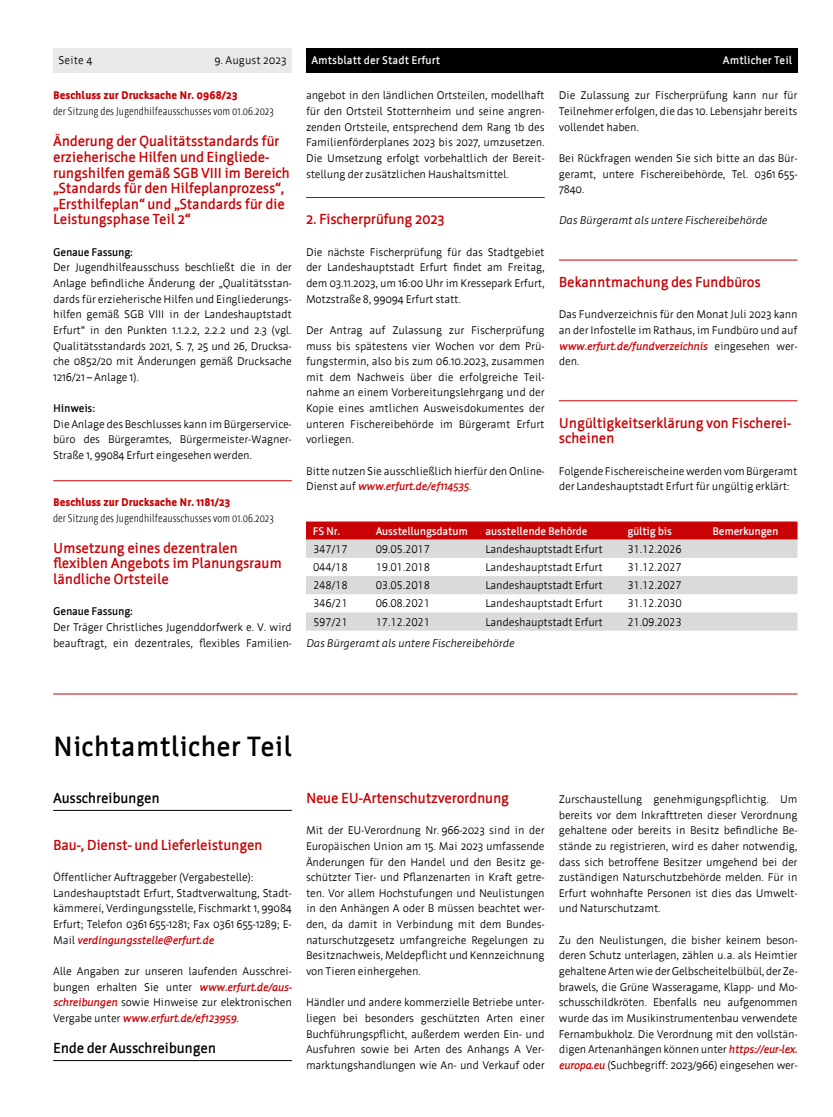
<style>
.page{position:relative;width:833px;height:1117px;background:#fff}
.page>*{position:absolute;margin:0;border:0;box-sizing:border-box;transform-origin:0 0}
.H1-u1schwarz{font:700 27.5px "Werk";color:#000}
.H3-u4{font:700 14.38px/15.6px "Werk";letter-spacing:-.02em;color:#c80205}
.H2-u4Linie{font:700 14.38px/15.6px "Werk";letter-spacing:-.02em;color:#c80205}
.H2-u4{font:700 14.38px "Werk";letter-spacing:-.02em;color:#c80205}
.p-EndeAusschreibungen{font:700 14.38px "Werk";letter-spacing:-.02em;color:#000}
.H2-UAuschreibung{font:700 14.38px "Werk";letter-spacing:-.02em;color:#000}
.P-Normal{font:11px/15.6px "Werk";letter-spacing:-.02em;color:#000;text-align:justify}
.P-Tabellentext{font:11px "Werk TF";letter-spacing:-.02em;color:#000}
.H2-beschluss_ohne{font:11px/15.6px "Werk Condensed";color:#000}
.H2-beschluss{font:11px/15.6px "Werk Condensed";color:#000}
.P-Tabkopf{font:700 11px "Werk";letter-spacing:-.02em;color:#fff}
.P-autor{font:italic 11px "Werk";letter-spacing:-.02em;color:#000}
.P-Normal-2{font:italic 11px "Werk";letter-spacing:-.02em;color:#000}
.P-Tabkopf-2{font:700 11px "Werk";color:#fff}
.P-zu{font:700 11px "Werk";letter-spacing:-.02em;color:#000}
.P-Normal-3{font:11px "Werk";color:#000}
.P-zu1{font:700 11px "Werk";letter-spacing:-.02em;color:#000}
.s1{font-family:"Werk";font-weight:900;color:#c80205}
.s2{font-weight:700;font-style:italic;color:#c80205}
</style>
<div class="page">
<div style="left:53px;top:48px;width:239px;height:25px;background:#e9e9e9"></div>
<div style="left:306px;top:48px;width:491px;height:25px;background:#000"></div>
<hr style="left:53px;top:480px;width:239px;height:1px;background:#c80205">
<hr style="left:306px;top:197px;width:238px;height:1px;background:#c80205">
<hr style="left:559px;top:260px;width:238px;height:1px;background:#c80205">
<hr style="left:559px;top:400px;width:238px;height:1px;background:#c80205">
<hr style="left:53px;top:809px;width:239px;height:1px;background:#000">
<hr style="left:53px;top:1059px;width:239px;height:1px;background:#000">
<div style="left:306px;top:521px;width:491px;height:18px;background:#c80205"></div>
<svg style="left:306px;top:539px;width:491px;height:91px;fill:#d9dada"></svg>
<hr style="left:53px;top:693px;width:744px;height:1px;background:#c80205">
<p class="P-Normal" style="left:58px;top:53px;width:35px">Seite 4</p>
<p class="P-Normal-3" style="left:214px;top:54px;width:74px">9. August 2023</p>
<p class="P-Tabkopf-2" style="left:311px;top:55px;width:131px">Amtsblatt der Stadt Erfurt</p>
<p class="P-Tabkopf-2" style="left:723px;top:55px;width:71px">Amtlicher Teil</p>
<h2 class="H2-beschluss_ohne" style="left:53px;top:88px;width:222px"><span class="s1">Beschluss zur Drucksache Nr. 0968/23<br></span>der Sitzung des Jugendhilfeausschusses vom 01.06.2023</h2>
<h3 class="H3-u4" style="left:53px;top:134px;width:238px">Änderung der Qualitätsstandards für erzieherische Hilfen und Eingliede&shy;rungshilfen gemäß SGB VIII im Bereich „Standards für den Hilfeplanprozess“, „Ersthilfeplan“ und „Standards für die Leistungsphase Teil 2“</h3>
<p class="P-zu" style="left:53px;top:246px;width:81px">Genaue Fassung:</p>
<p class="P-Normal" style="left:53px;top:260px;width:240px">Der Jugendhilfeausschuss beschließt die in der Anlage befindliche Änderung der „Qualitätsstan&shy;dards für erzieherische Hilfen und Eingliederungs&shy;hilfen gemäß SGB VIII in der Landeshauptstadt Erfurt“ in den Punkten 1.1.2.2, 2.2.2 und 2.3 (vgl.<br>Qualitätsstandards 2021, S. 7, 25 und 26, Drucksa&shy;che 0852/20 mit Änderungen gemäß Drucksache 1216/21 – Anlage 1).</p>
<p class="P-zu1" style="left:53px;top:402px;width:43px">Hinweis:</p>
<p class="P-Normal" style="left:53px;top:416px;width:240px">Die Anlage des Beschlusses kann im Bürgerservice&shy;büro des Bürgeramtes, Bürgermeister-Wagner-Straße 1, 99084 Erfurt eingesehen werden.</p>
<h2 class="H2-beschluss" style="left:53px;top:494px;width:222px"><span class="s1">Beschluss zur Drucksache Nr. 1181/23<br></span>der Sitzung des Jugendhilfeausschusses vom 01.06.2023</h2>
<h3 class="H3-u4" style="left:53px;top:540px;width:230px">Umsetzung eines dezentralen flexiblen Angebots im Planungsraum ländliche Ortsteile</h3>
<p class="P-zu" style="left:53px;top:605px;width:81px">Genaue Fassung:</p>
<p class="P-Normal" style="left:53px;top:619px;width:240px">Der Träger Christliches Jugenddorfwerk e. V. wird beauftragt, ein dezentrales, flexibles Familien-</p>
<p class="P-Normal" style="left:559px;top:88px;width:240px">Die Zulassung zur Fischerprüfung kann nur für Teilnehmer erfolgen, die das 10. Lebensjahr bereits vollendet haben.</p>
<p class="P-Normal" style="left:559px;top:150px;width:240px">Bei Rückfragen wenden Sie sich bitte an das Bür&shy;geramt, untere Fischereibehörde, Tel. 0361 655- 7840.</p>
<p class="P-autor" style="left:559px;top:214px;width:210px">Das Bürgeramt als untere Fischereibehörde</p>
<p class="P-Normal" style="left:306px;top:88px;width:240px">angebot in den ländlichen Ortsteilen, modellhaft für den Ortsteil Stotternheim und seine angren&shy;zenden Ortsteile, entsprechend dem Rang 1b des Familienförderplanes 2023 bis 2027, umzusetzen.<br>Die Umsetzung erfolgt vorbehaltlich der Bereit&shy;stellung der zusätzlichen Haushaltsmittel.</p>
<h2 class="H2-u4Linie" style="left:306px;top:212px;width:140px">2. Fischerprüfung 2023</h2>
<p class="P-Normal" style="left:306px;top:244px;width:240px">Die nächste Fischerprüfung für das Stadtgebiet der Landeshauptstadt Erfurt findet am Freitag, dem 03.11.2023, um 16:00 Uhr im Kressepark Erfurt, Motzstraße 8, 99094 Erfurt statt.</p>
<p class="P-Normal" style="left:306px;top:322px;width:240px">Der Antrag auf Zulassung zur Fischerprüfung muss bis spätestens vier Wochen vor dem Prü&shy;fungstermin, also bis zum 06.10.2023, zusammen mit dem Nachweis über die erfolgreiche Teil&shy;nahme an einem Vorbereitungslehrgang und der Kopie eines amtlichen Ausweisdokumentes der unteren Fischereibehörde im Bürgeramt Erfurt vorliegen.</p>
<p class="P-Normal" style="left:306px;top:463px;width:240px">Bitte nutzen Sie ausschließlich hierfür den Online-<br>Dienst auf <span class="s2">www.erfurt.de/ef114535</span>.</p>
<h2 class="H2-u4Linie" style="left:559px;top:274px;width:203px">Bekanntmachung des Fundbüros</h2>
<p class="P-Normal" style="left:559px;top:306px;width:240px">Das Fundverzeichnis für den Monat Juli 2023 kann an der Infostelle im Rathaus, im Fundbüro und auf <span class="s2">www.erfurt.de/fundverzeichnis</span> eingesehen wer&shy;den.</p>
<h2 class="H2-u4Linie" style="left:559px;top:415px;width:234px">Ungültigkeitserklärung von Fischerei&shy;scheinen</h2>
<p class="P-Normal" style="left:559px;top:463px;width:240px">Folgende Fischereischeine werden vom Bürgeramt der Landeshauptstadt Erfurt für ungültig erklärt:</p>
<p class="P-Tabkopf" style="left:313px;top:525px;width:29px">FS Nr.</p>
<p class="P-Tabkopf" style="left:376px;top:525px;width:94px">Ausstellungsdatum</p>
<p class="P-Tabkopf" style="left:485px;top:525px;width:104px">ausstellende Behörde</p>
<p class="P-Tabkopf" style="left:627px;top:525px;width:46px">gültig bis</p>
<p class="P-Tabkopf" style="left:712px;top:525px;width:68px">Bemerkungen</p>
<p class="P-Tabellentext" style="left:313px;top:542px;width:36px">347/17</p>
<p class="P-Tabellentext" style="left:376px;top:542px;width:56px">09.05.2017</p>
<p class="P-Tabellentext" style="left:485px;top:542px;width:119px">Landeshauptstadt Erfurt</p>
<p class="P-Tabellentext" style="left:627px;top:542px;width:56px">31.12.2026</p>
<p class="P-Tabellentext" style="left:313px;top:561px;width:36px">044/18</p>
<p class="P-Tabellentext" style="left:376px;top:561px;width:56px">19.01.2018</p>
<p class="P-Tabellentext" style="left:485px;top:561px;width:119px">Landeshauptstadt Erfurt</p>
<p class="P-Tabellentext" style="left:627px;top:561px;width:56px">31.12.2027</p>
<p class="P-Tabellentext" style="left:313px;top:579px;width:36px">248/18</p>
<p class="P-Tabellentext" style="left:376px;top:579px;width:56px">03.05.2018</p>
<p class="P-Tabellentext" style="left:485px;top:579px;width:119px">Landeshauptstadt Erfurt</p>
<p class="P-Tabellentext" style="left:627px;top:579px;width:56px">31.12.2027</p>
<p class="P-Tabellentext" style="left:313px;top:597px;width:36px">346/21</p>
<p class="P-Tabellentext" style="left:376px;top:597px;width:56px">06.08.2021</p>
<p class="P-Tabellentext" style="left:485px;top:597px;width:119px">Landeshauptstadt Erfurt</p>
<p class="P-Tabellentext" style="left:627px;top:597px;width:56px">31.12.2030</p>
<p class="P-Tabellentext" style="left:313px;top:615px;width:36px">597/21</p>
<p class="P-Tabellentext" style="left:376px;top:615px;width:56px">17.12.2021</p>
<p class="P-Tabellentext" style="left:485px;top:615px;width:119px">Landeshauptstadt Erfurt</p>
<p class="P-Tabellentext" style="left:627px;top:615px;width:56px">21.09.2023</p>
<p class="P-Normal-2" style="left:306px;top:636px;width:210px">Das Bürgeramt als untere Fischereibehörde</p>
<h1 class="H1-u1schwarz" style="left:53px;top:731px;width:240px">Nichtamtlicher Teil</h1>
<h2 class="H2-UAuschreibung" style="left:53px;top:790px;width:108px">Ausschreibungen</h2>
<h3 class="H3-u4" style="left:53px;top:837px;width:211px">Bau-, Dienst- und Lieferleistungen</h3>
<p class="P-Normal" style="left:53px;top:869px;width:202px">Öffentlicher Auftraggeber (Vergabestelle):</p>
<p class="P-Normal" style="left:53px;top:885px;width:240px">Landeshauptstadt Erfurt, Stadtverwaltung, Stadt&shy;kämmerei, Verdingungsstelle, Fischmarkt 1, 99084<br>Erfurt; Telefon 0361 655-1281; Fax 0361 655-1289; E-Mail <span class="s2">verdingungsstelle@erfurt.de</span></p>
<p class="P-Normal" style="left:53px;top:963px;width:240px">Alle Angaben zur unseren laufenden Ausschrei&shy;bungen erhalten Sie unter <span class="s2">www.erfurt.de/aus&shy;schreibungen</span> sowie Hinweise zur elektronischen Vergabe unter <span class="s2">www.erfurt.de/ef123959</span>.</p>
<p class="p-EndeAusschreibungen" style="left:53px;top:1040px;width:164px">Ende der Ausschreibungen</p>
<h2 class="H2-u4" style="left:306px;top:790px;width:205px">Neue EU-Artenschutzverordnung</h2>
<p class="P-Normal" style="left:306px;top:822px;width:240px">Mit der EU-Verordnung Nr. 966-2023 sind in der Europäischen Union am 15. Mai 2023 umfassende Änderungen für den Handel und den Besitz ge&shy;schützter Tier- und Pflanzenarten in Kraft getre&shy;ten. Vor allem Hochstufungen und Neulistungen in den Anhängen A oder B müssen beachtet wer&shy;den, da damit in Verbindung mit dem Bundes&shy;naturschutzgesetz umfangreiche Regelungen zu Besitznachweis, Meldepflicht und Kennzeichnung von Tieren einhergehen.</p>
<p class="P-Normal" style="left:306px;top:994px;width:240px">Händler und andere kommerzielle Betriebe unter&shy;liegen bei besonders geschützten Arten einer Buchführungspflicht, außerdem werden Ein- und Ausfuhren sowie bei Arten des Anhangs A Ver&shy;marktungshandlungen wie An- und Verkauf oder</p>
<p class="P-Normal" style="left:559px;top:791px;width:240px">Zurschaustellung genehmigungspflichtig. Um bereits vor dem Inkrafttreten dieser Verordnung gehaltene oder bereits in Besitz befindliche Be&shy;stände zu registrieren, wird es daher notwendig, dass sich betroffene Besitzer umgehend bei der zuständigen Naturschutzbehörde melden. Für in Erfurt wohnhafte Personen ist dies das Umwelt&shy;und Naturschutzamt.</p>
<p class="P-Normal" style="left:559px;top:931px;width:240px">Zu den Neulistungen, die bisher keinem beson&shy;deren Schutz unterlagen, zählen u.a. als Heimtier gehaltene Arten wie der Gelbscheitelbülbül, der Ze&shy;brawels, die Grüne Wasseragame, Klapp- und Mo&shy;schusschildkröten. Ebenfalls neu aufgenommen wurde das im Musikinstrumentenbau verwendete Fernambukholz. Die Verordnung mit den vollstän&shy;digen Artenanhängen können unter <span class="s2">https://eur-lex. europa.eu</span> (Suchbegriff: 2023/966) eingesehen wer-</p>
</div>
